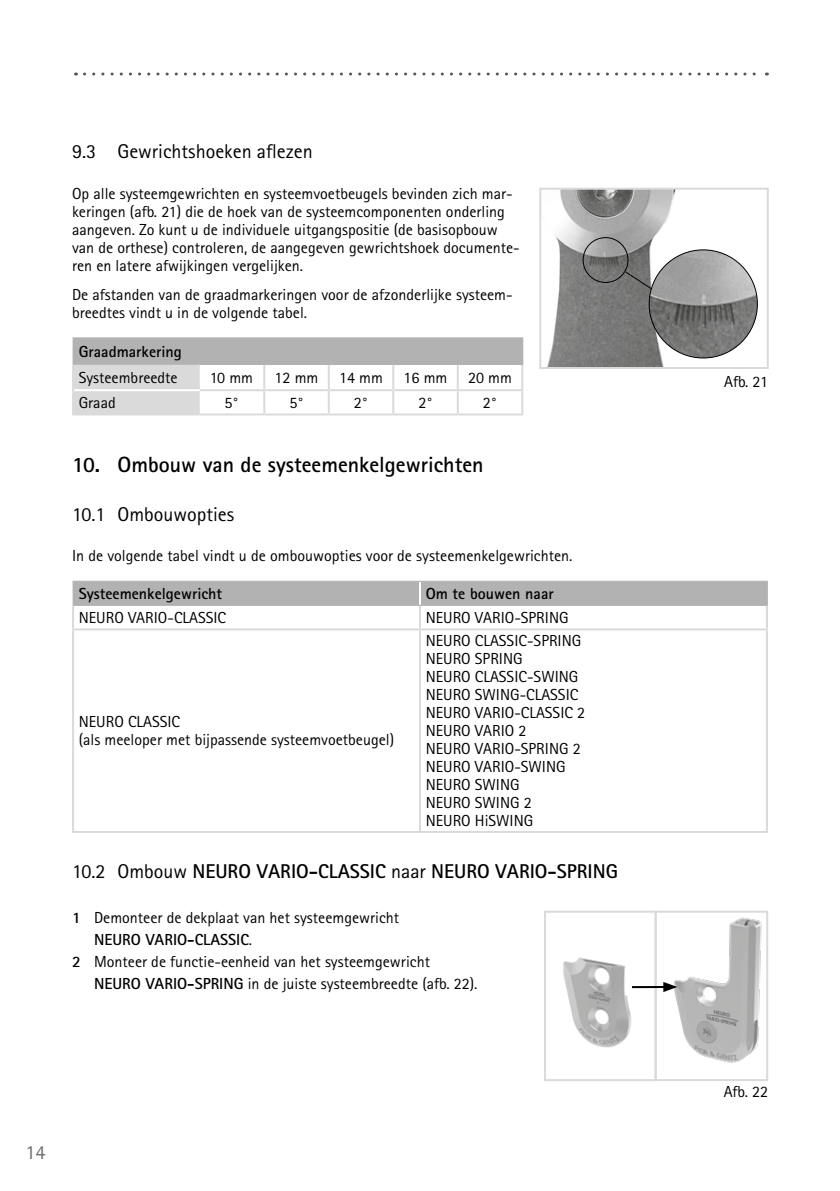
<style>
.page{position:relative;width:840px;height:1191px;background:#fff}
.page>*{position:absolute;margin:0;border:0;box-sizing:border-box;transform-origin:0 0}
.t1{font:700 22px "Rotis Sans Serif Pro";color:#000}
.t2{font:700 20px "Rotis Sans Serif Pro";color:#000}
.t3{font:20px "Rotis Sans Serif Pro";color:#000}
.t4{font:20px "Rotis Sans Serif Pro";color:#706f6f}
.t5{font:16px/18px "Rotis Sans Serif Pro";color:#000}
.t6{font:700 16px "Rotis Sans Serif Pro";color:#000}
.s1{font-weight:400}
.s2{font-weight:700}
</style>
<div class="page">
<svg style="left:84px;top:73px;width:683px;height:3px"></svg>
<div style="left:73px;top:338px;width:449px;height:27px;background:#b3b2b2"></div>
<div style="left:74px;top:365px;width:126px;height:48px;background:#dadada"></div>
<hr style="left:263px;top:391px;width:2px;height:22px;background:#dadada">
<hr style="left:327px;top:391px;width:2px;height:22px;background:#dadada">
<hr style="left:392px;top:391px;width:2px;height:22px;background:#dadada">
<hr style="left:200px;top:389px;width:64px;height:2px;background:#dadada">
<hr style="left:264px;top:389px;width:64px;height:2px;background:#dadada">
<hr style="left:328px;top:389px;width:65px;height:2px;background:#dadada">
<hr style="left:393px;top:389px;width:64px;height:2px;background:#dadada">
<hr style="left:457px;top:389px;width:66px;height:2px;background:#dadada">
<hr style="left:72px;top:337px;width:128px;height:1px;background:#b3b2b2">
<hr style="left:72px;top:338px;width:2px;height:27px;background:#b3b2b2">
<hr style="left:200px;top:337px;width:64px;height:1px;background:#b3b2b2">
<hr style="left:264px;top:337px;width:64px;height:1px;background:#b3b2b2">
<hr style="left:328px;top:337px;width:65px;height:1px;background:#b3b2b2">
<hr style="left:393px;top:337px;width:64px;height:1px;background:#b3b2b2">
<hr style="left:457px;top:337px;width:66px;height:1px;background:#b3b2b2">
<hr style="left:72px;top:365px;width:2px;height:25px;background:#dadada">
<hr style="left:521px;top:365px;width:2px;height:24px;background:#dadada">
<hr style="left:72px;top:390px;width:2px;height:23px;background:#dadada">
<hr style="left:521px;top:391px;width:2px;height:22px;background:#dadada">
<hr style="left:72px;top:413px;width:128px;height:2px;background:#dadada">
<hr style="left:200px;top:413px;width:64px;height:2px;background:#dadada">
<hr style="left:264px;top:413px;width:64px;height:2px;background:#dadada">
<hr style="left:328px;top:413px;width:65px;height:2px;background:#dadada">
<hr style="left:393px;top:413px;width:64px;height:2px;background:#dadada">
<hr style="left:457px;top:413px;width:66px;height:2px;background:#dadada">
<hr style="left:74px;top:389px;width:126px;height:2px;background:#fff">
<hr style="left:263px;top:365px;width:2px;height:24px;background:#dadada">
<hr style="left:327px;top:365px;width:2px;height:24px;background:#dadada">
<hr style="left:392px;top:365px;width:2px;height:24px;background:#dadada">
<hr style="left:456px;top:365px;width:2px;height:24px;background:#dadada">
<hr style="left:456px;top:391px;width:2px;height:22px;background:#dadada">
<hr style="left:521px;top:338px;width:2px;height:27px;background:#b3b2b2">
<div style="left:74px;top:582px;width:691px;height:23px;background:#b3b2b2"></div>
<hr style="left:419px;top:582px;width:2px;height:23px;background:#fff">
<hr style="left:420px;top:628px;width:347px;height:2px;background:#dadada">
<hr style="left:420px;top:831px;width:347px;height:2px;background:#dadada">
<hr style="left:419px;top:606px;width:2px;height:22px;background:#dadada">
<hr style="left:72px;top:628px;width:348px;height:2px;background:#dadada">
<hr style="left:419px;top:630px;width:2px;height:201px;background:#dadada">
<hr style="left:72px;top:831px;width:348px;height:2px;background:#dadada">
<hr style="left:72px;top:606px;width:2px;height:22px;background:#dadada">
<hr style="left:765px;top:606px;width:2px;height:22px;background:#dadada">
<hr style="left:72px;top:630px;width:2px;height:201px;background:#dadada">
<hr style="left:765px;top:630px;width:2px;height:201px;background:#dadada">
<hr style="left:72px;top:581px;width:348px;height:1px;background:#b3b2b2">
<hr style="left:72px;top:582px;width:2px;height:23px;background:#b3b2b2">
<hr style="left:420px;top:581px;width:347px;height:1px;background:#b3b2b2">
<hr style="left:72px;top:605px;width:348px;height:1px;background:#b3b2b2">
<hr style="left:420px;top:605px;width:347px;height:1px;background:#b3b2b2">
<hr style="left:765px;top:582px;width:2px;height:23px;background:#b3b2b2">
<img style="left:674px;top:917px;width:88px;height:146px">
<div style="left:654px;top:910px;width:113px;height:171px;border:2px solid #dadada"></div>
<img style="left:563px;top:957px;width:90px;height:91px">
<div style="left:543px;top:910px;width:113px;height:171px;border:2px solid #dadada"></div>
<hr style="left:631px;top:986px;width:35px;height:2px;background:#000">
<svg style="left:663px;top:982px;width:14px;height:10px"></svg>
<img style="left:547px;top:191px;width:211px;height:175px">
<div style="left:539px;top:188px;width:229px;height:181px;border:2px solid #dadada"></div>
<div style="left:582px;top:237px;width:46px;height:46px;border:1px solid #000;border-radius:50%"></div>
<img style="left:648px;top:250px;width:109px;height:108px;border-radius:54px">
<svg style="left:624px;top:271px;width:28px;height:19px"></svg>
<p class="t3" style="left:72px;top:139px;width:242px">9.3 Gewrichtshoeken aflezen</p>
<p class="t5" style="left:72px;top:184px;width:449px">Op alle systeemgewrichten en systeemvoetbeugels bevinden zich mar&shy;keringen (afb. 21) die de hoek van de systeemcomponenten onderling aangeven. Zo kunt u de individuele uitgangspositie (de basisopbouw van de orthese) controleren, de aangegeven gewrichtshoek documente&shy;ren en latere afwijkingen vergelijken.</p>
<p class="t5" style="left:72px;top:286px;width:442px">De afstanden van de graadmarkeringen voor de afzonderlijke systeem&shy;breedtes vindt u in de volgende tabel.</p>
<p class="t6" style="left:79px;top:342px;width:105px">Graadmarkering</p>
<p class="t5" style="left:79px;top:368px;width:100px">Systeembreedte</p>
<p class="t5" style="left:210px;top:368px;width:45px">10 mm</p>
<p class="t5" style="left:274px;top:368px;width:45px">12 mm</p>
<p class="t5" style="left:339px;top:368px;width:45px">14 mm</p>
<p class="t5" style="left:403px;top:368px;width:45px">16 mm</p>
<p class="t5" style="left:468px;top:368px;width:45px">20 mm</p>
<p class="t5" style="left:79px;top:393px;width:39px">Graad</p>
<p class="t5" style="left:224px;top:393px;width:16px">5°</p>
<p class="t5" style="left:289px;top:393px;width:16px">5°</p>
<p class="t5" style="left:353px;top:393px;width:16px">2°</p>
<p class="t5" style="left:418px;top:393px;width:16px">2°</p>
<p class="t5" style="left:482px;top:393px;width:16px">2°</p>
<h1 class="t1" style="left:72px;top:451px;width:413px">10. Ombouw van de systeemenkelgewrichten</h1>
<p class="t3" style="left:72px;top:502px;width:163px">10.1 Ombouwopties</p>
<p class="t5" style="left:72px;top:547px;width:501px">In de volgende tabel vindt u de ombouwopties voor de systeemenkelgewrichten.</p>
<p class="t6" style="left:79px;top:583px;width:145px">Systeemenkelgewricht</p>
<p class="t6" style="left:425px;top:583px;width:129px">Om te bouwen naar</p>
<p class="t5" style="left:79px;top:608px;width:149px">NEURO VARIO-CLASSIC</p>
<p class="t5" style="left:425px;top:608px;width:144px">NEURO VARIO-SPRING</p>
<p class="t5" style="left:425px;top:632px;width:161px">NEURO CLASSIC-SPRING<br>NEURO SPRING<br>NEURO CLASSIC-SWING<br>NEURO SWING-CLASSIC<br>NEURO VARIO-CLASSIC 2<br>NEURO VARIO 2<br>NEURO VARIO-SPRING 2<br>NEURO VARIO-SWING<br>NEURO SWING<br>NEURO SWING 2<br>NEURO HiSWING</p>
<p class="t2" style="left:72px;top:859px;width:547px"><span class="s1">10.2 Ombouw</span> NEURO VARIO-CLASSIC <span class="s1">naar</span> NEURO VARIO-SPRING</p>
<p class="t5" style="left:72px;top:909px;width:328px"><span class="s2">1</span> Demonteer de dekplaat van het systeemgewricht</p>
<p class="t6" style="left:94px;top:929px;width:159px">NEURO VARIO-CLASSIC<span class="s1">.</span></p>
<p class="t5" style="left:72px;top:953px;width:359px"><span class="s2">2</span> Monteer de functie-eenheid van het systeemgewricht</p>
<p class="t5" style="left:94px;top:975px;width:385px"><span class="s2">NEURO VARIO-SPRING</span> in de juiste systeembreedte (afb. 22).</p>
<p class="t5" style="left:79px;top:713px;width:317px">NEURO CLASSIC<br>(als meeloper met bijpassende systeemvoetbeugel)</p>
<p class="t4" style="left:26px;top:1140px;width:22px">14</p>
<p class="t5" style="left:723px;top:372px;width:45px">Afb. 21</p>
<p class="t5" style="left:723px;top:1082px;width:46px">Afb. 22</p>
</div>
